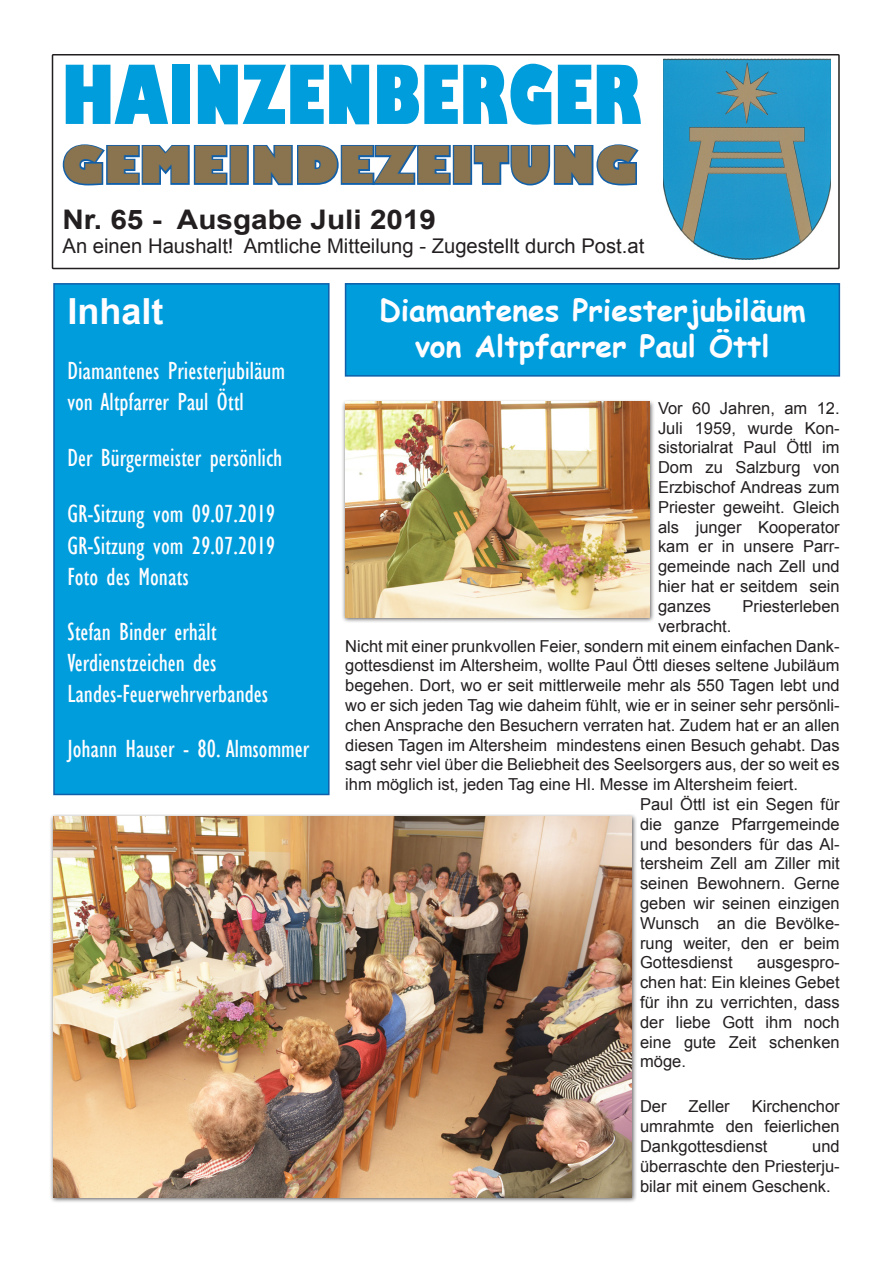
<style>
.page{position:relative;width:893px;height:1263px;background:#fff}
.page>*{position:absolute;margin:0;border:0;box-sizing:border-box;transform-origin:0 0}
.t1{font:800 condensed 79.5px "Gill Sans";color:#009ddc}
.t2{font:800 49.5px "Gill Sans";color:#89744f}
.t3{font:700 36px "Arial";color:#fffdff}
.t4{font:700 30px/36px "Comic Sans MS";color:#fffdff;text-align:center}
.t5{font:700 27px "Arial";color:#231f20;scale:1.1 1}
.t6{font:condensed 25.5px "Gill Sans";color:#fffdff}
.t7{font:20.25px "Arial";color:#231f20}
.t8{font:16.5px/19.8px "Arial";color:#231f20;text-align:justify}
</style>
<div class="page">
<svg style="left:62px;top:144px;width:166px;height:42px"></svg>
<div style="left:230px;top:145px;width:19px;height:40px;border:3px solid #105faa"></div>
<svg style="left:253px;top:145px;width:198px;height:41px"></svg>
<div style="left:453px;top:145px;width:19px;height:40px;border:3px solid #105faa"></div>
<svg style="left:472px;top:144px;width:167px;height:42px"></svg>
<div style="left:52px;top:54px;width:788px;height:215px;border:2px solid #231f20"></div>
<img style="left:664px;top:59px;width:166px;height:200px">
<div style="left:54px;top:284px;width:275px;height:510px;background:#009ddc"></div>
<div style="left:53px;top:283px;width:277px;height:512px;border:2px solid #105faa"></div>
<div style="left:346px;top:284px;width:493px;height:92px;background:#009ddc"></div>
<div style="left:345px;top:283px;width:495px;height:94px;border:2px solid #105faa"></div>
<div style="left:341px;top:399px;width:314px;height:225px;background:#231f20;opacity:.73"></div>
<img style="left:345px;top:402px;width:304px;height:215px">
<div style="left:50px;top:814px;width:587px;height:389px;background:#231f20;opacity:.73"></div>
<img style="left:53px;top:816px;width:579px;height:381px">
<p class="t1" style="left:62px;top:45px;width:581px">HAINZENBERGER</p>
<p class="t2" style="left:62px;top:134px;width:577px">GEMEINDEZEITUNG</p>
<p class="t5" style="left:63px;top:202px;width:341px">Nr. 65 - Ausgabe Juli 2019</p>
<p class="t7" style="left:63px;top:233px;width:583px">An einen Haushalt! Amtliche Mitteilung - Zugestellt durch Post.at</p>
<p class="t3" style="left:68px;top:287px;width:98px">Inhalt</p>
<p class="t6" style="left:68px;top:356px;width:219px">Diamantenes Priesterjubiläum</p>
<p class="t6" style="left:68px;top:387px;width:178px">von Altpfarrer Paul Öttl</p>
<p class="t6" style="left:68px;top:442px;width:216px">Der Bürgermeister persönlich</p>
<p class="t6" style="left:68px;top:499px;width:209px">GR-Sitzung vom 09.07.2019</p>
<p class="t6" style="left:68px;top:531px;width:209px">GR-Sitzung vom 29.07.2019</p>
<p class="t6" style="left:68px;top:561px;width:123px">Foto des Monats</p>
<p class="t6" style="left:68px;top:617px;width:150px">Stefan Binder erhält</p>
<p class="t6" style="left:68px;top:648px;width:151px">Verdienstzeichen des</p>
<p class="t6" style="left:68px;top:678px;width:202px">Landes-Feuerwehrverbandes</p>
<p class="t6" style="left:68px;top:734px;width:243px">Johann Hauser - 80. Almsommer</p>
<p class="t4" style="left:379px;top:291px;width:428px">Diamantenes Priesterjubiläum von Altpfarrer Paul Öttl</p>
<p class="t8" style="left:658px;top:398px;width:183px">Vor 60 Jahren, am 12.<br>Juli 1959, wurde Kon&shy;sistorialrat Paul Öttl im Dom zu Salzburg von Erzbischof Andreas zum Priester geweiht. Gleich als junger Kooperator kam er in unsere Parr&shy;gemeinde nach Zell und hier hat er seitdem sein ganzes</p>
<p class="t8" style="left:742px;top:596px;width:99px">Priesterleben</p>
<p class="t8" style="left:658px;top:616px;width:75px">verbracht.</p>
<p class="t8" style="left:345px;top:636px;width:496px">Nicht mit einer prunkvollen Feier, sondern mit einem einfachen Dank&shy;gottesdienst im Altersheim, wollte Paul Öttl dieses seltene Jubiläum begehen. Dort, wo er seit mittlerweile mehr als 550 Tagen lebt und wo er sich jeden Tag wie daheim fühlt, wie er in seiner sehr persönli&shy;chen Ansprache den Besuchern verraten hat. Zudem hat er an allen diesen Tagen im Altersheim mindestens einen Besuch gehabt. Das sagt sehr viel über die Beliebheit des Seelsorgers aus, der so weit es ihm möglich ist, jeden Tag eine Hl. Messe im Altersheim feiert.</p>
<p class="t8" style="left:640px;top:794px;width:201px">Paul Öttl ist ein Segen für die ganze Pfarrgemeinde und besonders für das Al&shy;tersheim Zell am Ziller mit seinen Bewohnern. Gerne geben wir seinen einzigen Wunsch an die Bevölke&shy;rung weiter, den er beim Gottesdienst</p>
<p class="t8" style="left:640px;top:953px;width:201px;text-indent:117px">ausgespro&shy;chen hat: Ein kleines Gebet für ihn zu verrichten, dass der liebe Gott ihm noch eine gute Zeit schenken möge.</p>
<p class="t8" style="left:640px;top:1097px;width:28px">Der</p>
<p class="t8" style="left:688px;top:1097px;width:43px">Zeller</p>
<p class="t8" style="left:640px;top:1097px;width:201px;text-indent:112px">Kirchenchor umrahmte den feierlichen Dankgottesdienst</p>
<p class="t8" style="left:640px;top:1136px;width:201px;text-indent:172px">und überraschte den Priesterju&shy;bilar mit einem Geschenk.</p>
</div>
